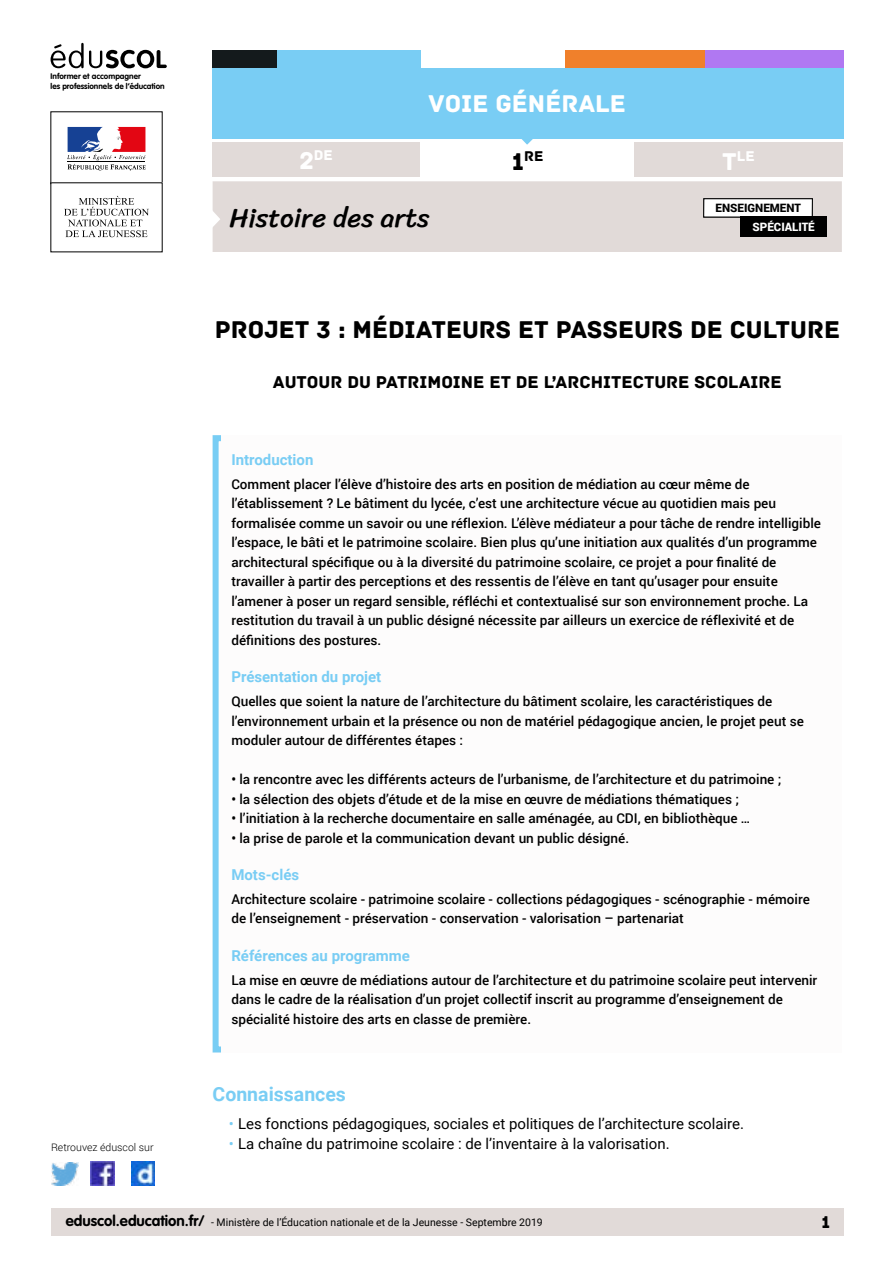
<style>
.page{position:relative;width:893px;height:1263px;background:#fff}
.page>*{position:absolute;margin:0;border:0;box-sizing:border-box;transform-origin:0 0}
.t1{font:27px "Sriracha";color:#000}
.t2{font:25.5px "Archive";color:#000}
.t3{font:25.5px "Archive";color:#fff}
.t4{font:700 19.5px "Roboto";color:#79cdf4}
.t5{font:18px "Archive";color:#000}
.t6{font:15px "Roboto";color:#000}
.t7{font:700 15px "Roboto";color:#79cdf4}
.t8{font:14.85px "Archive";color:#fff}
.t9{font:14.85px "Archive";color:#000}
.t10{font:500 13.5px/19.5px "Roboto";color:#000}
.t11{font:900 11.55px "Roboto";color:#000}
.t12{font:900 11.55px "Roboto";color:#fff}
.t13{font:10.5px "Roboto";color:#000}
.t14{font:300 10.5px "Roboto";color:#000}
.t15{font:700 8.1px/9.8px "VAG Rounded Std";color:#000}
.s1{font-size:25.5px}
.s2{color:#79cdf4}
.s3{font-family:"VAG Rounded Std";font-weight:700;font-size:15px}
</style>
<div class="page">
<div style="left:51px;top:1209px;width:792px;height:27px;background:#e1dad8"></div>
<img style="left:91px;top:1162px;width:23px;height:23px">
<img style="left:51px;top:1163px;width:28px;height:22px">
<img style="left:132px;top:1162px;width:22px;height:23px">
<svg style="left:509px;top:138px;width:41px;height:7px"></svg>
<div style="left:213px;top:143px;width:207px;height:34px;background:#e1dad8"></div>
<div style="left:634px;top:143px;width:209px;height:34px;background:#e1dad8"></div>
<div style="left:213px;top:68px;width:630px;height:70px;background:#79cdf4"></div>
<div style="left:277px;top:50px;width:143px;height:18px;background:#79cdf4"></div>
<div style="left:213px;top:50px;width:64px;height:18px;background:#141a1c"></div>
<div style="left:704px;top:50px;width:139px;height:18px;background:#b078f2"></div>
<div style="left:565px;top:50px;width:140px;height:18px;background:#f0802b"></div>
<svg style="left:67px;top:127px;width:79px;height:44px"></svg>
<hr style="left:67px;top:161px;width:78px;height:1px;background:#000">
<svg style="left:64px;top:196px;width:85px;height:41px"></svg>
<svg style="left:51px;top:42px;width:116px;height:26px"></svg>
<svg style="left:212px;top:181px;width:630px;height:71px;background:#e0d9d8"></svg>
<div style="left:740px;top:217px;width:87px;height:20px;background:#000"></div>
<div style="left:213px;top:435px;width:629px;height:617px;border:6px solid #fff"></div>
<p class="t15" style="left:51px;top:71px;width:116px">Informer et accompagner<br>les professionnels de l’éducation</p>
<p class="t14" style="left:51px;top:1140px;width:104px">Retrouvez éduscol sur</p>
<h2 class="t3" style="left:429px;top:88px;width:199px">VOIE GÉNÉRALE</h2>
<p class="t8" style="left:300px;top:147px;width:35px"><span class="s1">2</span>DE</p>
<p class="t9" style="left:512px;top:148px;width:33px"><span class="s1">1</span>RE</p>
<p class="t8" style="left:722px;top:148px;width:34px"><span class="s1">T</span>LE</p>
<h1 class="t1" style="left:229px;top:202px;width:202px">Histoire des arts</h1>
<p class="t11" style="left:716px;top:199px;width:87px">ENSEIGNEMENT</p>
<p class="t12" style="left:752px;top:219px;width:64px">SPÉCIALITÉ</p>
<h2 class="t2" style="left:215px;top:315px;width:627px">PROJET 3 : MÉDIATEURS ET PASSEURS DE CULTURE</h2>
<h3 class="t5" style="left:273px;top:372px;width:510px">AUTOUR DU PATRIMOINE ET DE L’ARCHITECTURE SCOLAIRE</h3>
<p class="t7" style="left:231px;top:449px;width:84px">Introduction</p>
<p class="t10" style="left:231px;top:474px;width:591px">Comment placer l’élève d’histoire des arts en position de médiation au cœur même de l’établissement ? Le bâtiment du lycée, c’est une architecture vécue au quotidien mais peu formalisée comme un savoir ou une réflexion. L’élève médiateur a pour tâche de rendre intelligible l’espace, le bâti et le patrimoine scolaire. Bien plus qu’une initiation aux qualités d’un programme architectural spécifique ou à la diversité du patrimoine scolaire, ce projet a pour finalité de travailler à partir des perceptions et des ressentis de l’élève en tant qu’usager pour ensuite l’amener à poser un regard sensible, réfléchi et contextualisé sur son environnement proche. La restitution du travail à un public désigné nécessite par ailleurs un exercice de réflexivité et de définitions des postures.</p>
<p class="t7" style="left:231px;top:667px;width:151px">Présentation du projet</p>
<p class="t10" style="left:231px;top:691px;width:574px">Quelles que soient la nature de l’architecture du bâtiment scolaire, les caractéristiques de l’environnement urbain et la présence ou non de matériel pédagogique ancien, le projet peut se moduler autour de différentes étapes :</p>
<p class="t10" style="left:231px;top:769px;width:551px">• la rencontre avec les différents acteurs de l’urbanisme, de l’architecture et du patrimoine ;</p>
<p class="t10" style="left:231px;top:789px;width:509px">• la sélection des objets d’étude et de la mise en œuvre de médiations thématiques ;</p>
<p class="t10" style="left:231px;top:808px;width:521px">• l’initiation à la recherche documentaire en salle aménagée, au CDI, en bibliothèque …</p>
<p class="t10" style="left:231px;top:828px;width:399px">• la prise de parole et la communication devant un public désigné.</p>
<p class="t7" style="left:231px;top:864px;width:69px">Mots-clés</p>
<p class="t10" style="left:231px;top:889px;width:580px">Architecture scolaire - patrimoine scolaire - collections pédagogiques - scénographie - mémoire de l’enseignement - préservation - conservation - valorisation – partenariat</p>
<p class="t7" style="left:231px;top:945px;width:180px">Références au programme</p>
<p class="t10" style="left:231px;top:970px;width:587px">La mise en œuvre de médiations autour de l’architecture et du patrimoine scolaire peut intervenir dans le cadre de la réalisation d’un projet collectif inscrit au programme d’enseignement de spécialité histoire des arts en classe de première.</p>
<h3 class="t4" style="left:213px;top:1080px;width:135px">Connaissances</h3>
<p class="t6" style="left:229px;top:1113px;width:517px"><span class="s2">•</span> Les fonctions pédagogiques, sociales et politiques de l’architecture scolaire.</p>
<p class="t6" style="left:229px;top:1133px;width:442px"><span class="s2">•</span> La chaîne du patrimoine scolaire : de l’inventaire à la valorisation.</p>
<p class="t13" style="left:66px;top:1215px;width:478px"><span class="s3">eduscol.education.fr/</span> - Ministère de l’Éducation nationale et de la Jeunesse - Septembre 2019</p>
<h3 class="t5" style="left:821px;top:1211px;width:10px">1</h3>
</div>
